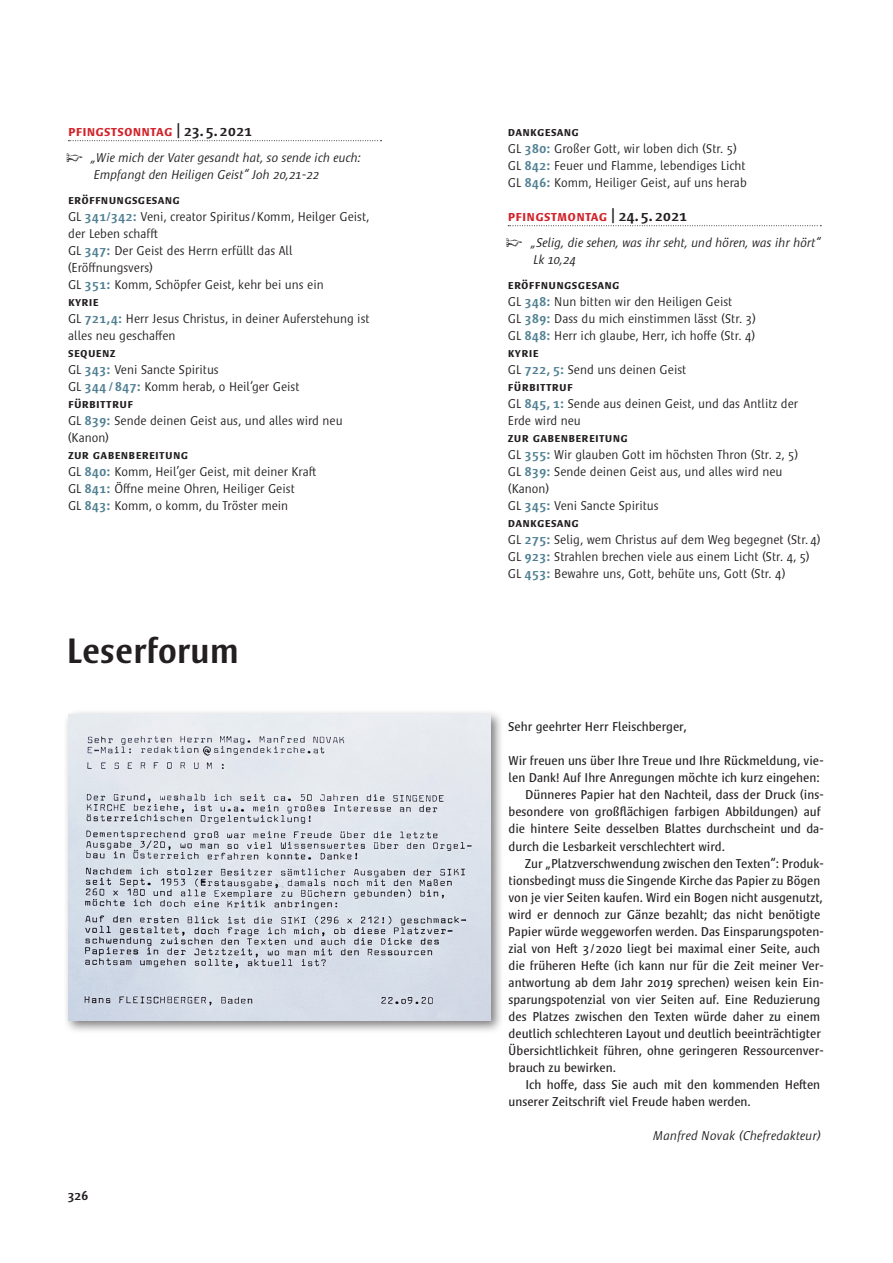
<style>
.page{position:relative;width:893px;height:1263px;background:#fff}
.page>*{position:absolute;margin:0;border:0;box-sizing:border-box;transform-origin:0 0}
.t1{font:500 36px "Satero Sans LT Pro";color:#231f20}
.t2{font:500 15px "Satero Sans LT Pro";letter-spacing:.01em;color:#d1232a}
.t3{font:300 13.05px/17px "Satero Sans LT Pro";color:#231f20}
.t4{font:13.05px "Satero Sans LT Pro";color:#231f20}
.t5{font:italic 300 13.05px/17px "Satero Sans LT Pro";color:#231f20}
.t6{font:500 13.05px "Satero Sans LT Pro";letter-spacing:.02em;color:#231f20}
.s1{color:#231f20}
.s2{font-family:"IM FELL FLOWERS 2";font-weight:400;font-style:normal}
.s3{font-weight:500}
.s4{font-weight:500;color:#518093}
</style>
<div class="page">
<div style="left:63px;top:709px;width:442px;height:325px;background:#231f20;opacity:.6"></div>
<img style="left:68px;top:714px;width:423px;height:306px">
<svg style="left:68px;top:140px;width:313px;height:1px"></svg>
<svg style="left:508px;top:225px;width:313px;height:1px"></svg>
<p class="t2" style="left:68px;top:122px;width:185px">Pfingstsonntag <span class="s1">| 23. 5. 2021</span></p>
<p class="t5" style="left:94px;top:149px;width:269px;text-indent:-28px"><span class="s2">1</span> „Wie mich der Vater gesandt hat, so sende ich euch:<br>Empfangt den Heiligen Geist“ Joh 20,21-22</p>
<p class="t3" style="left:68px;top:191px;width:303px"><span class="s3">ERÖFFNUNGSGESANG<br></span>GL <span class="s4">341/342:</span> Veni, creator Spiritus/Komm, Heilger Geist, der Leben schafft<br>GL <span class="s4">347:</span> Der Geist des Herrn erfüllt das All (Eröffnungsvers)<br>GL <span class="s4">351:</span> Komm, Schöpfer Geist, kehr bei uns ein<br><span class="s3">KYRIE<br></span>GL <span class="s4">721,4:</span> Herr Jesus Christus, in deiner Auferstehung ist alles neu geschaffen</p>
<p class="t3" style="left:68px;top:344px;width:233px"><span class="s3">SEQUENZ<br></span>GL <span class="s4">343:</span> Veni Sancte Spiritus<br>GL <span class="s4">344 / 847:</span> Komm herab, o Heil‘ger Geist<br><span class="s3">FÜRBITTR</span></p>
<p class="t3" style="left:68px;top:395px;width:276px;text-indent:52px"><span class="s3">UF<br></span>GL <span class="s4">839:</span> Sende deinen Geist aus, und alles wird neu (Kanon)</p>
<p class="t6" style="left:68px;top:447px;width:75px">ZUR GABENBEREIT</p>
<p class="t3" style="left:68px;top:446px;width:250px;text-indent:97px"><span class="s3">UNG<br></span>GL <span class="s4">840:</span> Komm, Heil’ger Geist, mit deiner Kraft<br>GL <span class="s4">841:</span> Öffne meine Ohren, Heiliger Geist<br>GL <span class="s4">843:</span> Komm, o komm, du Tröster mein</p>
<h1 class="t1" style="left:66px;top:631px;width:174px">Leserforum</h1>
<p class="t6" style="left:68px;top:1188px;width:22px">326</p>
<p class="t3" style="left:508px;top:123px;width:240px"><span class="s3">DANKGESANG<br></span>GL <span class="s4">380:</span> Großer Gott, wir loben dich (Str. 5)<br>GL <span class="s4">842:</span> Feuer und Flamme, lebendiges Licht GL <span class="s4">846:</span> Komm, Heiliger Geist, auf uns herab</p>
<p class="t2" style="left:508px;top:207px;width:180px">Pfingstmontag <span class="s1">| 24. 5. 2021</span></p>
<p class="t5" style="left:534px;top:234px;width:289px;text-indent:-28px"><span class="s2">1</span> „Selig, die sehen, was ihr seht, und hören, was ihr hört“<br>Lk 10,24</p>
<p class="t3" style="left:508px;top:276px;width:250px"><span class="s3">ERÖFFNUNGSGESANG<br></span>GL <span class="s4">348:</span> Nun bitten wir den Heiligen Geist<br>GL <span class="s4">389:</span> Dass du mich einstimmen lässt (Str. 3)<br>GL <span class="s4">848:</span> Herr ich glaube, Herr, ich hoffe (Str. 4)<br><span class="s3">KYRIE<br></span>GL <span class="s4">722, 5:</span> Send uns deinen Geist<br><span class="s3">FÜRBITTR</span></p>
<p class="t3" style="left:508px;top:378px;width:292px;text-indent:51px"><span class="s3">UF<br></span>GL <span class="s4">845, 1:</span> Sende aus deinen Geist, und das Antlitz der<br>Erde wird neu</p>
<p class="t6" style="left:508px;top:430px;width:75px">ZUR GABENBEREIT</p>
<p class="t3" style="left:508px;top:429px;width:314px;text-indent:97px"><span class="s3">UNG<br></span>GL <span class="s4">355:</span> Wir glauben Gott im höchsten Thron (Str. 2, 5)<br>GL <span class="s4">839:</span> Sende deinen Geist aus, und alles wird neu (Kanon)<br>GL <span class="s4">345:</span> Veni Sancte Spiritus<br><span class="s3">DANKGESANG<br></span>GL <span class="s4">275:</span> Selig, wem Christus auf dem Weg begegnet (Str. 4)<br>GL <span class="s4">923:</span> Strahlen brechen viele aus einem Licht (Str. 4, 5)<br>GL <span class="s4">453:</span> Bewahre uns, Gott, behüte uns, Gott (Str. 4)</p>
<p class="t4" style="left:508px;top:720px;width:180px">Sehr geehrter Herr Fleischberger,</p>
<p class="t4" style="left:508px;top:754px;width:317px">Wir freuen uns über Ihre Treue und Ihre Rückmeldung, vie-</p>
<p class="t4" style="left:509px;top:771px;width:313px">len Dank! Auf Ihre Anregungen möchte ich kurz eingehen:</p>
<p class="t4" style="left:525px;top:788px;width:300px">Dünneres Papier hat den Nachteil, dass der Druck (ins-</p>
<p class="t4" style="left:508px;top:805px;width:314px">besondere von großflächigen farbigen Abbildungen) auf</p>
<p class="t4" style="left:509px;top:822px;width:317px">die hintere Seite desselben Blattes durchscheint und da-</p>
<p class="t4" style="left:509px;top:839px;width:218px">durch die Lesbarkeit verschlechtert wird.</p>
<p class="t4" style="left:525px;top:856px;width:300px">Zur „Platzverschwendung zwischen den Texten“: Produk-</p>
<p class="t4" style="left:508px;top:873px;width:313px">tionsbedingt muss die Singende Kirche das Papier zu Bögen</p>
<p class="t4" style="left:508px;top:890px;width:316px">von je vier Seiten kaufen. Wird ein Bogen nicht ausgenutzt,</p>
<p class="t4" style="left:508px;top:907px;width:313px">wird er dennoch zur Gänze bezahlt; das nicht benötigte</p>
<p class="t4" style="left:508px;top:924px;width:317px">Papier würde weggeworfen werden. Das Einsparungspoten-</p>
<p class="t4" style="left:508px;top:941px;width:313px">zial von Heft 3 / 2020 liegt bei maximal einer Seite, auch</p>
<p class="t4" style="left:509px;top:958px;width:317px">die früheren Hefte (ich kann nur für die Zeit meiner Ver-</p>
<p class="t4" style="left:509px;top:975px;width:317px">antwortung ab dem Jahr 2019 sprechen) weisen kein Ein-</p>
<p class="t4" style="left:508px;top:992px;width:313px">sparungspotenzial von vier Seiten auf. Eine Reduzierung</p>
<p class="t4" style="left:509px;top:1009px;width:313px">des Platzes zwischen den Texten würde daher zu einem</p>
<p class="t4" style="left:509px;top:1026px;width:314px">deutlich schlechteren Layout und deutlich beeinträchtigter</p>
<p class="t4" style="left:508px;top:1043px;width:317px">Übersichtlichkeit führen, ohne geringeren Ressourcenver-</p>
<p class="t4" style="left:508px;top:1060px;width:109px">brauch zu bewirken.</p>
<p class="t4" style="left:525px;top:1077px;width:296px">Ich hoffe, dass Sie auch mit den kommenden Heften</p>
<p class="t4" style="left:508px;top:1094px;width:244px">unserer Zeitschrift viel Freude haben werden.</p>
<p class="t5" style="left:653px;top:1127px;width:169px">Manfred Novak (Chefredakteur)</p>
</div>
